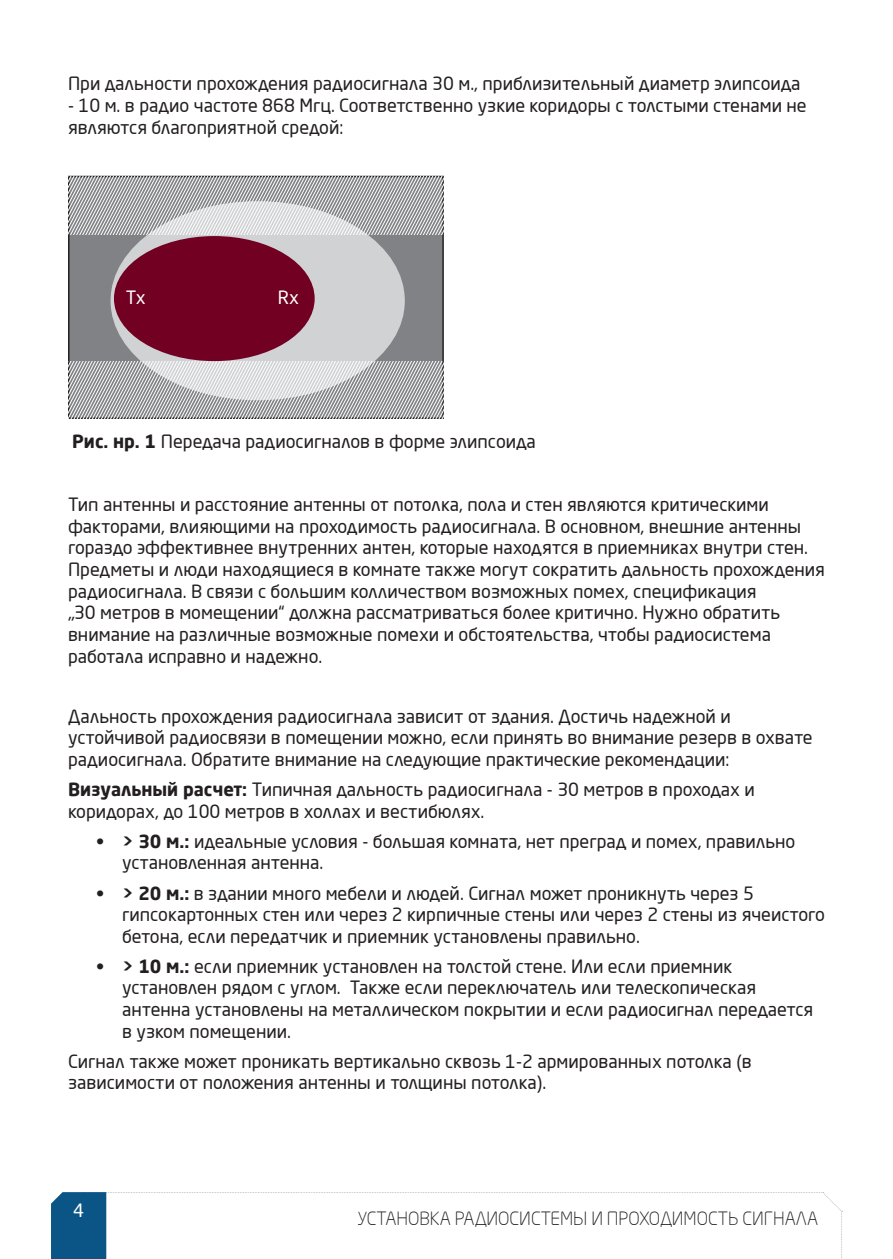
<style>
.page{position:relative;width:893px;height:1259px;background:#fff}
.page>*{position:absolute;margin:0;border:0;box-sizing:border-box;transform-origin:0 0}
.t1{font:18px/21.6px "Neo Sans Pro";color:#231f20}
.t2{font:300 18px "Neo Sans Pro";color:#231f20}
.t3{font:18px "Neo Sans Pro";color:#fff}
.s1{font-weight:700}
</style>
<div class="page">
<svg style="left:51px;top:1192px;width:792px;height:67px"></svg>
<div style="left:69px;top:176px;width:374px;height:242px;background:#808285"></div>
<div style="left:111px;top:201px;width:294px;height:199px;background:#d1d2d4;border-radius:50%"></div>
<svg style="left:68px;top:176px;width:376px;height:58px"></svg>
<svg style="left:68px;top:361px;width:376px;height:58px"></svg>
<div style="left:114px;top:236px;width:201px;height:125px;background:#720023;border-radius:50%"></div>
<p class="t1" style="left:68px;top:73px;width:734px">При дальности прохождения радиосигнала 30 м., приблизительный диаметр элипсоида</p>
<p class="t1" style="left:68px;top:94px;width:740px">- 10 м. в радио частоте 868 Мгц. Соответственно узкие коридоры с толстыми стенами не являются благоприятной средой:</p>
<p class="t3" style="left:126px;top:287px;width:21px">Tx</p>
<p class="t3" style="left:278px;top:287px;width:23px">Rx</p>
<p class="t1" style="left:72px;top:430px;width:465px"><span class="s1">Рис. нр. 1</span> Передача радиосигналов в форме элипсоида</p>
<p class="t1" style="left:68px;top:493px;width:758px">Тип антенны и расстояние антенны от потолка, пола и стен являются критическими факторами, влияющими на проходимость радиосигнала. В основном, внешние антенны гораздо эффективнее внутренних антен, которые находятся в приемниках внутри стен.<br>Предметы и люди находящиеся в комнате также могут сократить дальность прохождения радиосигнала. В связи с большим колличеством возможных помех, спецификация<br>„30 метров в момещении“ должна рассматриваться более критично. Нужно обратить внимание на различные возможные помехи и обстоятельства, чтобы радиосистема работала исправно и надежно.</p>
<p class="t1" style="left:68px;top:705px;width:746px">Дальность прохождения радиосигнала зависит от здания. Достичь надежной и устойчивой радиосвязи в помещении можно, если принять во внимание резерв в охвате радиосигнала. Обратите внимание на следующие практические рекомендации:</p>
<p class="t1" style="left:68px;top:778px;width:688px"><span class="s1">Визуальный расчет:</span> Типичная дальность радиосигнала - 30 метров в проходах и коридорах, до 100 метров в холлах и вестибюлях.</p>
<p class="t1" style="left:122px;top:830px;width:675px;text-indent:-26px"><span class="s1">• &gt; 30 м.:</span> идеальные условия - большая комната, нет преград и помех, правильно установленная антенна.</p>
<p class="t1" style="left:122px;top:882px;width:704px;text-indent:-26px"><span class="s1">• &gt; 20 м.:</span> в здании много мебели и людей. Сигнал может проникнуть через 5 гипсокартонных стен или через 2 кирпичные стены или через 2 стены из ячеистого бетона, если передатчик и приемник установлены правильно.</p>
<p class="t1" style="left:122px;top:955px;width:693px;text-indent:-26px"><span class="s1">• &gt; 10 м.:</span> если приемник установлен на толстой стене. Или если приемник установлен рядом с углом. Также если переключатель или телескопическая антенна установлены на металлическом покрытии и если радиосигнал передается в узком помещении.</p>
<p class="t1" style="left:68px;top:1050px;width:685px">Cигнал также может проникать вертикально сквозь 1-2 армированных потолка (в зависимости от положения антенны и толщины потолка).</p>
<p class="t3" style="left:73px;top:1199px;width:12px">4</p>
<p class="t2" style="left:357px;top:1207px;width:462px">УСТАНОВКА РАДИОСИСТЕМЫ И ПРОХОДИМОСТЬ СИГНАЛА</p>
</div>
